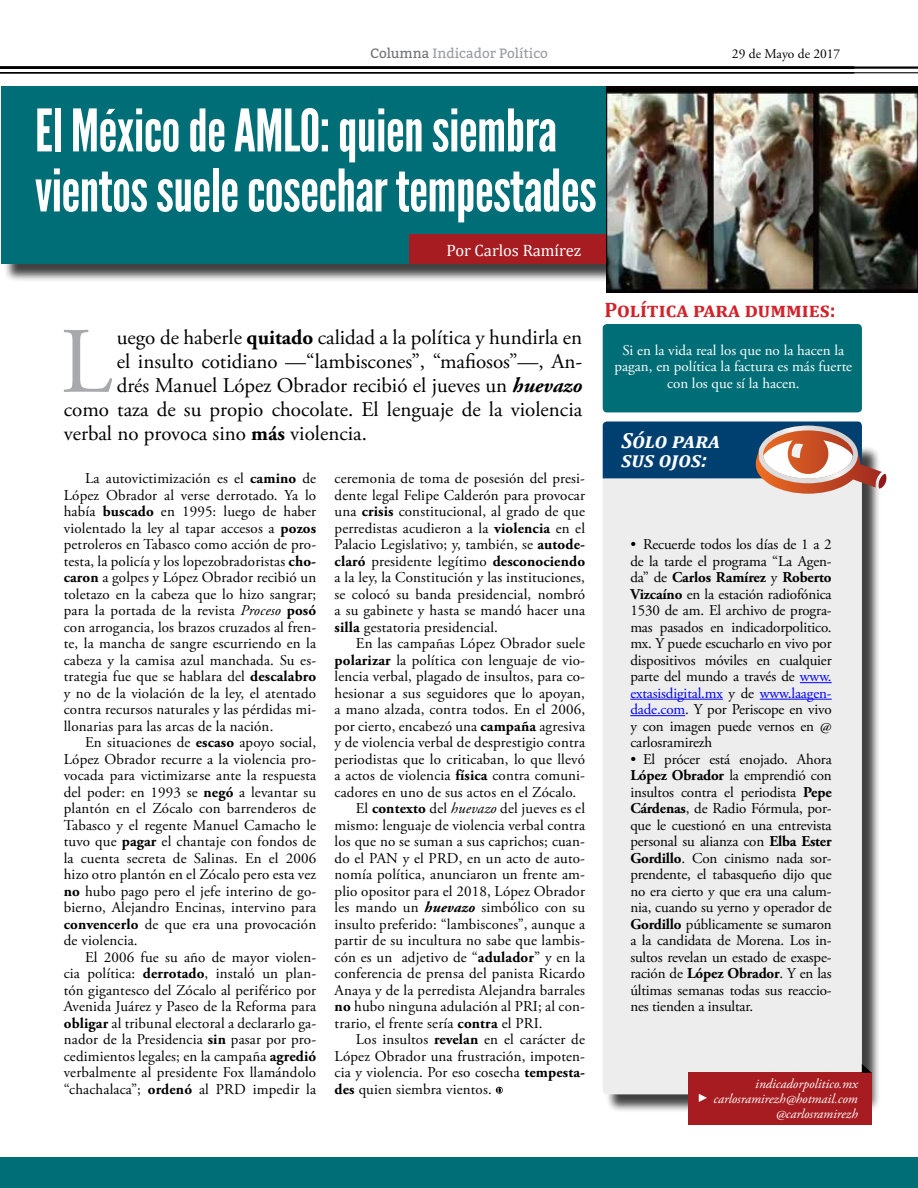
<style>
.page{position:relative;width:918px;height:1188px;background:#fff}
.page>*{position:absolute;margin:0;border:0;box-sizing:border-box;transform-origin:0 0}
.t1{font:93.45px "Adobe Garamond Pro";color:#a7a9ac}
.t2{font:58.5px/60px "League Gothic";letter-spacing:-.01em;color:#fff}
.t3{font:italic 700 21.9px/19.5px "Cambria";color:#fff}
.t4{font:21px "Adobe Garamond Pro";color:#000}
.t5{font:700 21px "Cambria";color:#d2232a}
.t6{font:16.5px "Cambria";color:#fff}
.t7{font:15px/16.5px "Adobe Garamond Pro";letter-spacing:.01em;color:#000;text-align:justify}
.t8{font:15px/16.5px "Adobe Garamond Pro";color:#fff;text-align:center}
.t9{font:italic 13.5px/15px "Adobe Garamond Pro";color:#fff;text-align:right}
.t10{font:13.5px "Bitter";color:#999b9e}
.t11{font:13.5px "Adobe Garamond Pro";color:#000}
.s1{color:#717275}
.s2{font-weight:700}
.s3{font-weight:700;font-style:italic}
.s4{font-style:italic}
.s5{color:#00f}
</style>
<div class="page">
<hr style="left:0;top:66px;width:918px;height:3px;background:#000">
<hr style="left:0;top:72px;width:918px;height:1px;background:#000">
<svg style="left:496px;top:1087px;width:7px;height:7px"></svg>
<svg style="left:497px;top:1088px;width:5px;height:5px"></svg>
<div style="left:603px;top:324px;width:259px;height:88px;background:#006e77;border-radius:4px"></div>
<div style="left:605px;top:445px;width:276px;height:668px;background:#000;opacity:.75"></div>
<div style="left:603px;top:443px;width:259px;height:651px;background:#ededee;border-radius:4px"></div>
<svg style="left:603px;top:421px;width:284px;height:73px"></svg>
<div style="left:688px;top:1073px;width:184px;height:52px;background:#a71c20"></div>
<svg style="left:699px;top:1094px;width:8px;height:8px"></svg>
<svg style="left:862px;top:1064px;width:10px;height:9px"></svg>
<hr style="left:800px;top:682px;width:32px;height:1px;background:#00f">
<hr style="left:630px;top:699px;width:93px;height:1px;background:#00f">
<hr style="left:760px;top:699px;width:72px;height:1px;background:#00f">
<hr style="left:630px;top:715px;width:55px;height:1px;background:#00f">
<div style="left:3px;top:89px;width:915px;height:194px;background:#000;opacity:.75"></div>
<div style="left:1px;top:86px;width:917px;height:178px;background:#006e77"></div>
<div style="left:410px;top:235px;width:208px;height:29px;background:#a71c20"></div>
<img style="left:607px;top:86px;width:311px;height:207px">
<div style="left:0;top:1157px;width:918px;height:31px;background:#006e77"></div>
<p class="t10" style="left:370px;top:44px;width:179px"><span class="s1">Columna</span> Indicador Político</p>
<p class="t11" style="left:732px;top:46px;width:110px">29 de Mayo de 2017</p>
<h2 class="t2" style="left:35px;top:101px;width:563px">El México de AMLO: quien siembra vientos suele cosechar tempestades</h2>
<p class="t6" style="left:446px;top:240px;width:136px">Por Carlos Ramírez</p>
<h1 class="t1" style="left:61px;top:306px;width:53px">L</h1>
<h3 class="t4" style="left:117px;top:324px;width:467px">uego de haberle <span class="s2">quitado</span> calidad a la política y hundirla en</h3>
<h3 class="t4" style="left:117px;top:348px;width:467px">el insulto cotidiano —“lambiscones”, “mafiosos”—, An-</h3>
<h3 class="t4" style="left:117px;top:372px;width:467px">drés Manuel López Obrador recibió el jueves un <span class="s3">huevazo</span></h3>
<h3 class="t4" style="left:64px;top:396px;width:520px">como taza de su propio chocolate. El lenguaje de la violencia</h3>
<h3 class="t4" style="left:64px;top:420px;width:305px">verbal no provoca sino <span class="s2">más</span> violencia.</h3>
<p class="t7" style="left:64px;top:471px;width:254px;text-indent:21px">La autovictimización es el <span class="s2">camino</span> de López Obrador al verse derrotado. Ya lo había <span class="s2">buscado</span> en 1995: luego de haber violentado la ley al tapar accesos a <span class="s2">pozos </span>petroleros en Tabasco como acción de pro&shy;testa, la policía y los lopezobradoristas <span class="s2">cho&shy;caron</span> a golpes y López Obrador recibió un toletazo en la cabeza que lo hizo sangrar; para la portada de la revista <span class="s4">Proceso</span> <span class="s2">posó </span>con arrogancia, los brazos cruzados al fren&shy;te, la mancha de sangre escurriendo en la cabeza y la camisa azul manchada. Su es&shy;trategia fue que se hablara del <span class="s2">descalabro </span>y no de la violación de la ley, el atentado contra recursos naturales y las pérdidas mi&shy;llonarias para las arcas de la nación.</p>
<p class="t7" style="left:64px;top:735px;width:254px;text-indent:21px">En situaciones de <span class="s2">escaso</span> apoyo social, López Obrador recurre a la violencia pro&shy;vocada para victimizarse ante la respuesta del poder: en 1993 se <span class="s2">negó</span> a levantar su plantón en el Zócalo con barrenderos de Tabasco y el regente Manuel Camacho le tuvo que <span class="s2">pagar</span> el chantaje con fondos de la cuenta secreta de Salinas. En el 2006 hizo otro plantón en el Zócalo pero esta vez <span class="s2">no</span> hubo pago pero el jefe interino de go&shy;bierno, Alejandro Encinas, intervino para <span class="s2">convencerlo</span> de que era una provocación de violencia.</p>
<p class="t7" style="left:64px;top:949px;width:254px;text-indent:21px">El 2006 fue su año de mayor violen&shy;cia política: <span class="s2">derrotado</span>, instaló un plan&shy;tón gigantesco del Zócalo al periférico por Avenida Juárez y Paseo de la Reforma para <span class="s2">obligar</span> al tribunal electoral a declararlo ga&shy;nador de la Presidencia <span class="s2">sin</span> pasar por pro&shy;cedimientos legales; en la campaña <span class="s2">agredió </span>verbalmente al presidente Fox llamándolo “chachalaca”; <span class="s2">ordenó</span> al PRD impedir la</p>
<p class="t7" style="left:335px;top:471px;width:252px">ceremonia de toma de posesión del presi&shy;dente legal Felipe Calderón para provocar una <span class="s2">crisis</span> constitucional, al grado de que perredistas acudieron a la <span class="s2">violencia</span> en el Palacio Legislativo; y, también, se <span class="s2">autode&shy;claró</span> presidente legítimo <span class="s2">desconociendo </span>a la ley, la Constitución y las instituciones, se colocó su banda presidencial, nombró a su gabinete y hasta se mandó hacer una <span class="s2">silla</span> gestatoria presidencial.</p>
<p class="t7" style="left:356px;top:636px;width:231px">En las campañas López Obrador suele</p>
<p class="t7" style="left:335px;top:652px;width:252px"><span class="s2">polarizar</span> la política con lenguaje de vio-</p>
<p class="t7" style="left:335px;top:669px;width:252px">lencia verbal, plagado de insultos, para co-</p>
<p class="t7" style="left:335px;top:685px;width:252px">hesionar a sus seguidores que lo apoyan,</p>
<p class="t7" style="left:335px;top:702px;width:252px">a mano alzada, contra todos. En el 2006,</p>
<p class="t7" style="left:335px;top:718px;width:252px">por cierto, encabezó una <span class="s2">campaña</span> agresiva</p>
<p class="t7" style="left:335px;top:735px;width:252px">y de violencia verbal de desprestigio contra</p>
<p class="t7" style="left:335px;top:751px;width:252px">periodistas que lo criticaban, lo que llevó</p>
<p class="t7" style="left:335px;top:768px;width:252px">a actos de violencia <span class="s2">física</span> contra comuni-</p>
<p class="t7" style="left:335px;top:784px;width:243px">cadores en uno de sus actos en el Zócalo.</p>
<p class="t7" style="left:356px;top:801px;width:231px">El <span class="s2">contexto</span> del <span class="s4">huevazo</span> del jueves es el</p>
<p class="t7" style="left:335px;top:817px;width:252px">mismo: lenguaje de violencia verbal contra</p>
<p class="t7" style="left:335px;top:834px;width:252px">los que no se suman a sus caprichos; cuan-</p>
<p class="t7" style="left:335px;top:850px;width:252px">do el PAN y el PRD, en un acto de auto-</p>
<p class="t7" style="left:335px;top:867px;width:252px">nomía política, anunciaron un frente am-</p>
<p class="t7" style="left:335px;top:883px;width:252px">plio opositor para el 2018, López Obrador</p>
<p class="t7" style="left:335px;top:900px;width:252px">les mando un <span class="s3">huevazo</span> simbólico con su</p>
<p class="t7" style="left:335px;top:916px;width:252px">insulto preferido: “lambiscones”, aunque a</p>
<p class="t7" style="left:335px;top:933px;width:252px">partir de su incultura no sabe que lambis-</p>
<p class="t7" style="left:335px;top:949px;width:252px">cón es un adjetivo de “<span class="s2">adulador</span>” y en la</p>
<p class="t7" style="left:335px;top:966px;width:252px">conferencia de prensa del panista Ricardo</p>
<p class="t7" style="left:335px;top:982px;width:252px">Anaya y de la perredista Alejandra barrales</p>
<p class="t7" style="left:335px;top:999px;width:252px"><span class="s2">no</span> hubo ninguna adulación al PRI; al con-</p>
<p class="t7" style="left:335px;top:1015px;width:210px">trario, el frente sería <span class="s2">contra</span> el PRI.</p>
<p class="t7" style="left:356px;top:1032px;width:231px">Los insultos <span class="s2">revelan</span> en el carácter de</p>
<p class="t7" style="left:335px;top:1048px;width:252px">López Obrador una frustración, impoten-</p>
<p class="t7" style="left:335px;top:1065px;width:252px">cia y violencia. Por eso cosecha <span class="s2">tempesta-</span></p>
<p class="t7" style="left:335px;top:1081px;width:159px"><span class="s2">des</span> quien siembra vientos.</p>
<h3 class="t5" style="left:604px;top:295px;width:233px">Política para dummies:</h3>
<p class="t8" style="left:615px;top:342px;width:239px">Si en la vida real los que no la hacen la pagan, en política la factura es más fuerte con los que sí la hacen.</p>
<h3 class="t3" style="left:621px;top:430px;width:100px">Sólo para sus ojos:</h3>
<p class="t7" style="left:630px;top:537px;width:203px">• Recuerde todos los días de 1 a 2 de la tarde el programa “La Agen&shy;da” de <span class="s2">Carlos Ramírez</span> y <span class="s2">Roberto Vizcaíno</span> en la estación radiofónica 1530 de am. El archivo de progra&shy;mas pasados en indicadorpolitico. mx. Y puede escucharlo en vivo por dispositivos móviles en cualquier parte del mundo a través de <span class="s5">www. extasisdigital.mx</span> y de <span class="s5">www.laagen&shy;dade.com</span>. Y por Periscope en vivo y con imagen puede vernos en @ carlosramirezh</p>
<p class="t7" style="left:630px;top:751px;width:203px">• El prócer está enojado. Ahora <span class="s2">López Obrador</span> la emprendió con insultos contra el periodista <span class="s2">Pepe Cárdenas</span>, de Radio Fórmula, por&shy;que le cuestionó en una entrevista personal su alianza con <span class="s2">Elba Ester Gordillo</span>. Con cinismo nada sor&shy;prendente, el tabasqueño dijo que no era cierto y que era una calum&shy;nia, cuando su yerno y operador de <span class="s2">Gordillo</span> públicamente se sumaron a la candidata de Morena. Los in&shy;sultos revelan un estado de exaspe&shy;ración de <span class="s2">López Obrador</span>. Y en las últimas semanas todas sus reaccio&shy;nes tienden a insultar.</p>
<p class="t9" style="left:713px;top:1076px;width:146px">indicadorpolitico.mx carlosramirezh@hotmail.com @carlosramirezh</p>
</div>
